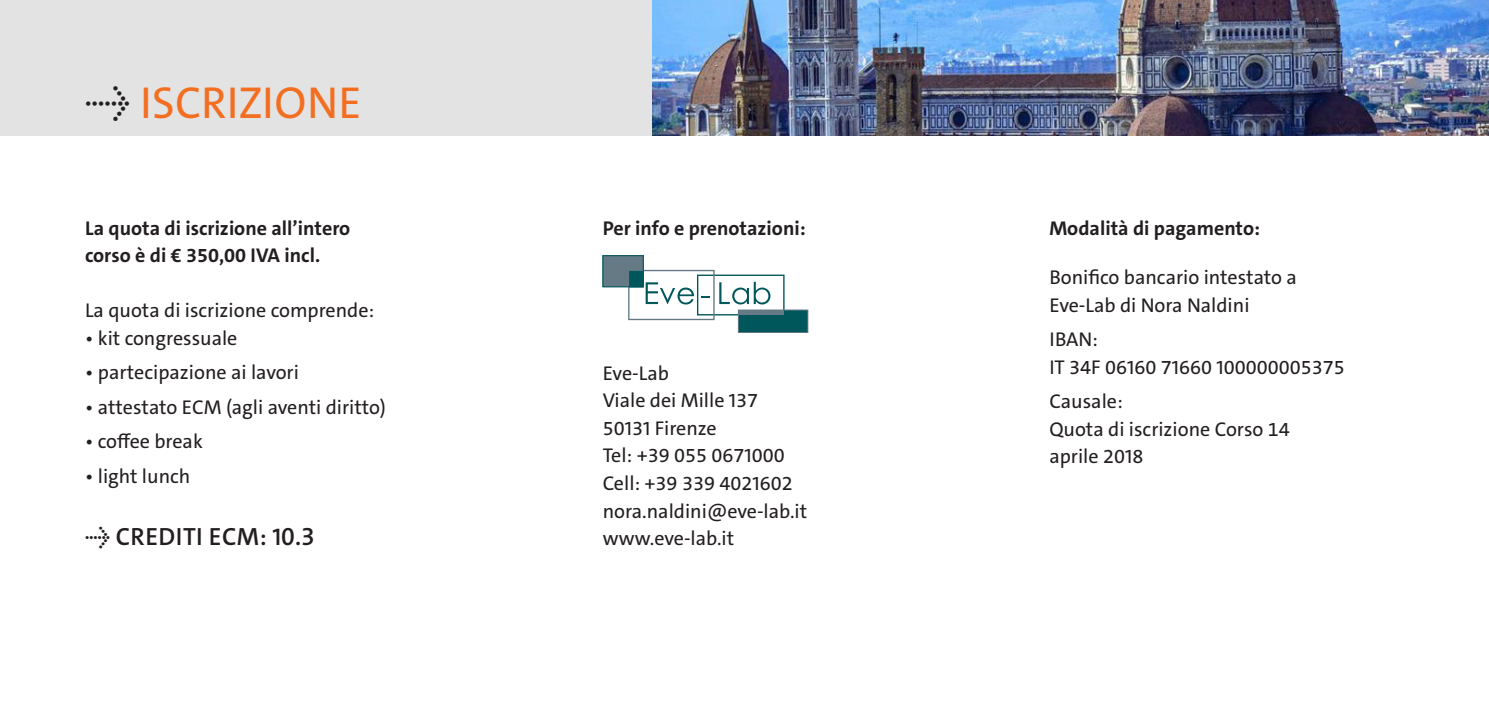
<style>
.page{position:relative;width:1489px;height:709px;background:#fff}
.page>*{position:absolute;margin:0;border:0;box-sizing:border-box;transform-origin:0 0}
.t1{font:45px "The Sans C5";letter-spacing:.005em;color:#f36e21}
.t2{font:600 25px "The Sans C5";letter-spacing:.02em;color:#231f20}
.t3{font:20px/27.5px "The Sans C5";color:#231f20}
.t4{font:700 20px/27.5px "The Sans C5";color:#231f20}
.s1{color:#231f20}
</style>
<div class="page">
<div style="left:0;top:0;width:1488px;height:136px;background:#e3e3e4"></div>
<div style="left:697px;top:274px;width:87px;height:41px;border:1px solid #00575b"></div>
<svg style="left:645px;top:282px;width:49px;height:22px"></svg>
<svg style="left:719px;top:282px;width:51px;height:22px"></svg>
<div style="left:628px;top:270px;width:86px;height:50px;border:1px solid #657a85"></div>
<div style="left:603px;top:256px;width:40px;height:31px;background:#657a85"></div>
<div style="left:602px;top:255px;width:41px;height:32px;border:1px solid #00575b"></div>
<div style="left:629px;top:271px;width:14px;height:16px;background:#00575b;border:1px solid #00575b"></div>
<div style="left:738px;top:310px;width:69px;height:22px;background:#00575b"></div>
<div style="left:738px;top:310px;width:70px;height:23px;border:1px solid #657a85"></div>
<hr style="left:738px;top:310px;width:45px;height:4px;background:#657a85">
<img style="left:652px;top:0;width:836px;height:136px">
<h1 class="t1" style="left:85px;top:74px;width:278px"><span class="s1">→</span> ISCRIZIONE</h1>
<p class="t4" style="left:85px;top:214px;width:267px">La quota di iscrizione all’intero corso è di € 350,00 IVA incl.</p>
<p class="t3" style="left:85px;top:297px;width:291px">La quota di iscrizione comprende:</p>
<p class="t3" style="left:85px;top:324px;width:154px">• kit congressuale</p>
<p class="t3" style="left:85px;top:359px;width:215px">• partecipazione ai lavori</p>
<p class="t3" style="left:85px;top:393px;width:302px">• attestato ECM (agli aventi diritto)</p>
<p class="t3" style="left:85px;top:428px;width:119px">• coffee break</p>
<p class="t3" style="left:85px;top:462px;width:107px">• light lunch</p>
<p class="t2" style="left:85px;top:520px;width:231px">→ CREDITI ECM: 10.3</p>
<p class="t4" style="left:602px;top:214px;width:204px">Per info e prenotazioni:</p>
<p class="t4" style="left:1049px;top:214px;width:212px">Modalità di pagamento:</p>
<p class="t3" style="left:602px;top:359px;width:206px">Eve-Lab<br>Viale dei Mille 137<br>50131 Firenze<br>Tel: +39 055 0671000<br>Cell: +39 339 4021602 nora.naldini@eve-lab.it www.eve-lab.it</p>
<p class="t3" style="left:1049px;top:264px;width:249px">Bonifico bancario intestato a<br>Eve-Lab di Nora Naldini</p>
<p class="t3" style="left:1049px;top:326px;width:297px">IBAN:<br>IT 34F 06160 71660 100000005375</p>
<p class="t3" style="left:1049px;top:388px;width:242px">Causale:<br>Quota di iscrizione Corso 14 aprile 2018</p>
</div>
